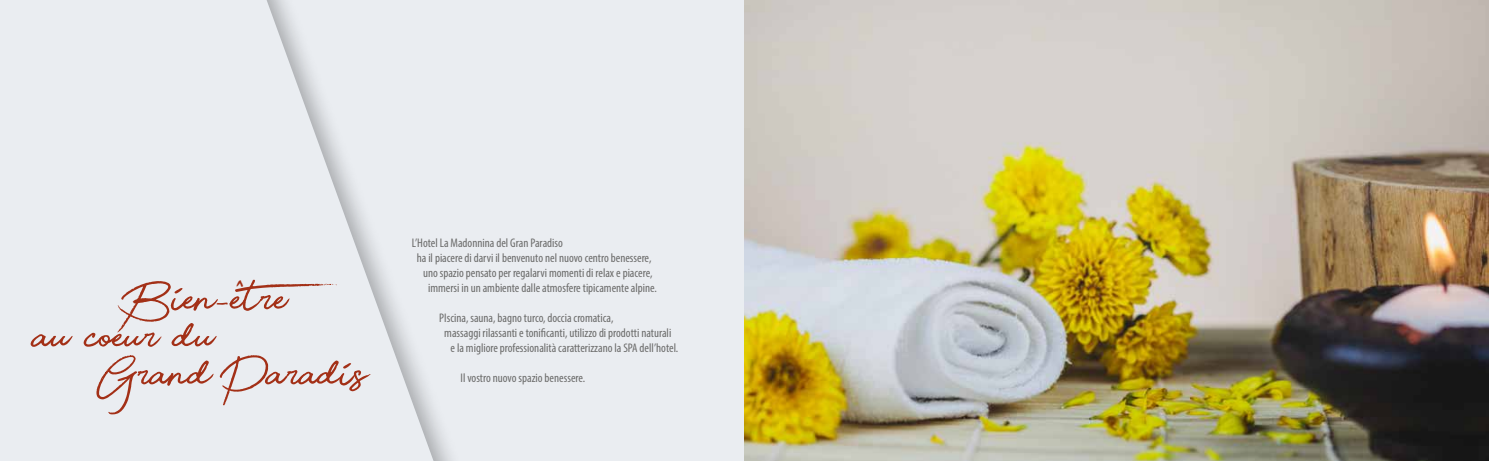
<style>
.page{position:relative;width:1489px;height:461px;background:#fff}
.page>*{position:absolute;margin:0;border:0;box-sizing:border-box;transform-origin:0 0}
.t1{font:62.5px "Beauty";color:#a33017}
.t2{font:37.5px "Zeyada";color:#a33017}
.t3{font:condensed 12.5px "Myriad Pro";color:#6b6b6a}
</style>
<div class="page">
<div style="left:0;top:0;width:1488px;height:461px;background:#eaedf1"></div>
<img style="left:744px;top:0;width:744px;height:461px">
<svg style="left:266px;top:0;width:167px;height:459px"></svg>
<h1 class="t1" style="left:128px;top:274px;width:222px">Bien etre</h1>
<h2 class="t2" style="left:215px;top:276px;width:33px">^-</h2>
<h1 class="t1" style="left:35px;top:312px;width:181px">au coeur du</h1>
<h1 class="t1" style="left:97px;top:349px;width:273px">Grand Paradis</h1>
<p class="t3" style="left:412px;top:235px;width:153px">L’Hotel La Madonnina del Gran Paradiso</p>
<p class="t3" style="left:417px;top:250px;width:236px">ha il piacere di darvi il benvenuto nel nuovo centro benessere,</p>
<p class="t3" style="left:423px;top:265px;width:231px">uno spazio pensato per regalarvi momenti di relax e piacere,</p>
<p class="t3" style="left:428px;top:280px;width:230px">immersi in un ambiente dalle atmosfere tipicamente alpine.</p>
<p class="t3" style="left:439px;top:310px;width:176px">PIscina, sauna, bagno turco, doccia cromatica,</p>
<p class="t3" style="left:444px;top:325px;width:228px">massaggi rilassanti e tonificanti, utilizzo di prodotti naturali</p>
<p class="t3" style="left:450px;top:340px;width:229px">e la migliore professionalità caratterizzano la SPA dell’hotel.</p>
<p class="t3" style="left:460px;top:370px;width:126px">Il vostro nuovo spazio benessere.</p>
</div>
